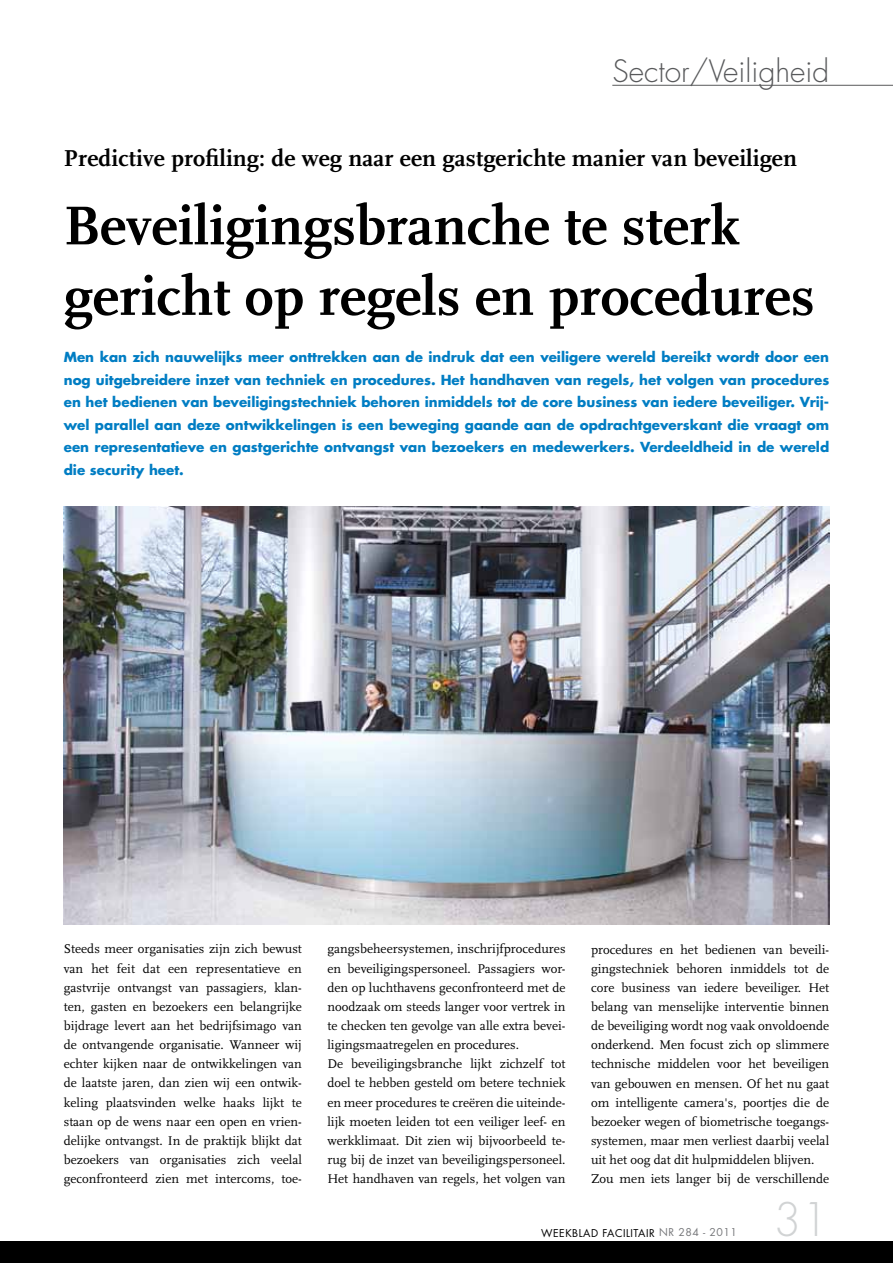
<style>
.page{position:relative;width:893px;height:1263px;background:#fff}
.page>*{position:absolute;margin:0;border:0;box-sizing:border-box;transform-origin:0 0}
.t1{font:700 57px/70.5px "Scala OT";color:#000}
.t2{font:300 45px "Futura Std";color:#d1d3d4}
.t3{font:300 30px "Futura Std";color:#58595b}
.t4{font:700 24px "Scala OT";letter-spacing:.005em;color:#000}
.t5{font:700 13.5px/22.5px "Futura Std";color:#007dc3;text-align:justify}
.t6{font:13.2px/19.2px "Scala OT";color:#000}
.t7{font:10.5px "Futura Std";letter-spacing:.05em;color:#000}
.s1{color:#77787b}
</style>
<div class="page">
<div style="left:0;top:1242px;width:893px;height:21px;background:#000"></div>
<hr style="left:612px;top:85px;width:281px;height:1px;background:#58595b">
<img style="left:64px;top:507px;width:765px;height:417px">
<h3 class="t3" style="left:613px;top:53px;width:218px">Sector/Veiligheid</h3>
<h3 class="t4" style="left:64px;top:145px;width:735px">Predictive profiling: de weg naar een gastgerichte manier van beveiligen</h3>
<h1 class="t1" style="left:64px;top:191px;width:752px">Beveiligingsbranche te sterk gericht op regels en procedures</h1>
<p class="t5" style="left:64px;top:346px;width:767px">Men kan zich nauwelijks meer onttrekken aan de indruk dat een veiligere wereld bereikt wordt door een nog uitgebreidere inzet van techniek en procedures. Het handhaven van regels, het volgen van procedures en het bedienen van beveiligingstechniek behoren inmiddels tot de core business van iedere beveiliger. Vrij&shy;wel parallel aan deze ontwikkelingen is een beweging gaande aan de opdrachtgeverskant die vraagt om een representatieve en gastgerichte ontvangst van bezoekers en medewerkers. Verdeeldheid in de wereld die security heet.</p>
<p class="t6" style="left:64px;top:940px;width:240px;text-align:justify">Steeds meer organisaties zijn zich bewust van het feit dat een representatieve en gastvrije ontvangst van passagiers, klan&shy;ten, gasten en bezoekers een belangrijke bijdrage levert aan het bedrijfsimago van de ontvangende organisatie. Wanneer wij echter kijken naar de ontwikkelingen van de laatste jaren, dan zien wij een ontwik&shy;keling plaatsvinden welke haaks lijkt te staan op de wens naar een open en vrien&shy;delijke ontvangst. In de praktijk blijkt dat bezoekers van organisaties zich veelal geconfronteerd zien met intercoms, toe-</p>
<p class="t6" style="left:327px;top:940px;width:240px">gangsbeheersystemen, inschrijfprocedures en beveiligingspersoneel. Passagiers wor&shy;den op luchthavens geconfronteerd met de noodzaak om steeds langer voor vertrek in te checken ten gevolge van alle extra bevei&shy;ligingsmaatregelen en procedures.<br>De beveiligingsbranche lijkt zichzelf tot doel te hebben gesteld om betere techniek en meer procedures te creëren die uiteinde&shy;lijk moeten leiden tot een veiliger leef- en werkklimaat. Dit zien wij bijvoorbeeld te&shy;rug bij de inzet van beveiligingspersoneel.<br>Het handhaven van regels, het volgen van</p>
<p class="t6" style="left:591px;top:940px;width:240px">procedures en het bedienen van beveili&shy;gingstechniek behoren inmiddels tot de core business van iedere beveiliger. Het belang van menselijke interventie binnen de beveiliging wordt nog vaak onvoldoende onderkend. Men focust zich op slimmere technische middelen voor het beveiligen van gebouwen en mensen. Of het nu gaat om intelligente camera's, poortjes die de bezoeker wegen of biometrische toegangs&shy;systemen, maar men verliest daarbij veelal uit het oog dat dit hulpmiddelen blijven.<br>Zou men iets langer bij de verschillende</p>
<p class="t7" style="left:541px;top:1226px;width:197px">WEEKBLAD FACILITAIR <span class="s1">NR 284 - 2011</span></p>
<h2 class="t2" style="left:773px;top:1192px;width:57px">31</h2>
</div>
